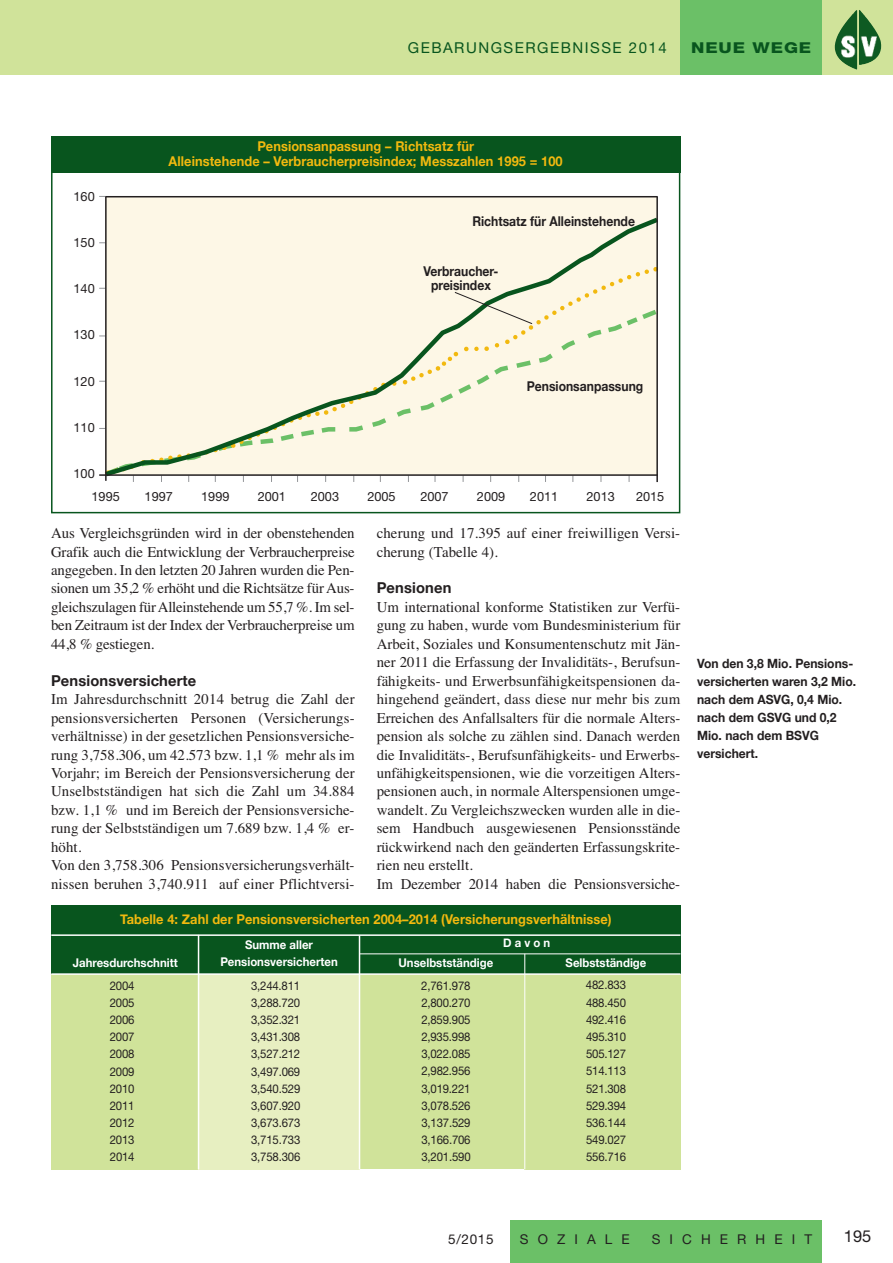
<style>
.page{position:relative;width:893px;height:1263px;background:#fff}
.page>*{position:absolute;margin:0;border:0;box-sizing:border-box;transform-origin:0 0}
.t1{font:16.5px "Helvetica Neue";color:#231f20}
.t2{font:15px/18.5px "Times";letter-spacing:.005em;color:#231f20}
.t3{font:700 15px "Helvetica Neue";letter-spacing:.01em;color:#231f20}
.t4{font:15px "Helvetica Neue";letter-spacing:.1em;color:#08551e}
.t5{font:800 15px "Helvetica Neue";letter-spacing:.05em;color:#08551e;scale:1.2 1}
.t6{font:700 13.5px/15px "Helvetica Neue";letter-spacing:.005em;color:#f2b90f;text-align:center;scale:.95 1}
.t7{font:700 13.5px/14.2px "Helvetica Neue";color:#231f20;text-align:center;scale:.9 1}
.t8{font:13.5px "Helvetica Neue";letter-spacing:.675em;color:#231f20}
.t9{font:700 12.75px/18px "Helvetica Neue";color:#231f20;scale:.95 1}
.t10{font:12.75px/22.6px "Helvetica Neue";color:#231f20}
.t11{font:12px "Helvetica Neue";letter-spacing:-.015em;color:#231f20;scale:.95 1}
.t12{font:700 12px/16.5px "Helvetica Neue";color:#fff;text-align:center;scale:.95 1}
</style>
<div class="page">
<div style="left:0;top:0;width:893px;height:74px;background:#d0e39a"></div>
<div style="left:680px;top:0;width:142px;height:74px;background:#6bc067"></div>
<div style="left:510px;top:1220px;width:312px;height:43px;background:#6bc067"></div>
<div style="left:105px;top:197px;width:552px;height:277px;background:#fdf7e6"></div>
<div style="left:51px;top:136px;width:629px;height:37px;background:#08551e"></div>
<div style="left:524px;top:923px;width:156px;height:246px;background:#d0e39a"></div>
<div style="left:359px;top:929px;width:166px;height:240px;background:#d0e39a"></div>
<div style="left:51px;top:924px;width:148px;height:245px;background:#d0e39a"></div>
<div style="left:199px;top:946px;width:161px;height:223px;background:#e7efc1"></div>
<div style="left:51px;top:905px;width:629px;height:69px;background:#08551e"></div>
<hr style="left:51px;top:973px;width:629px;height:2px;background:#fff">
<hr style="left:51px;top:934px;width:629px;height:2px;background:#fff">
<hr style="left:198px;top:935px;width:1px;height:234px;background:#fff">
<hr style="left:524px;top:954px;width:1px;height:215px;background:#fff">
<hr style="left:359px;top:953px;width:321px;height:1px;background:#fff">
<hr style="left:359px;top:935px;width:1px;height:234px;background:#fff">
<img style="left:859px;top:10px;width:22px;height:55px">
<img style="left:835px;top:10px;width:22px;height:60px">
<img style="left:839px;top:35px;width:17px;height:22px">
<img style="left:861px;top:36px;width:15px;height:21px">
<svg style="left:99px;top:265px;width:557px;height:217px"></svg>
<hr style="left:656px;top:197px;width:2px;height:285px;background:#231f20">
<hr style="left:105px;top:196px;width:553px;height:1px;background:#231f20">
<hr style="left:105px;top:197px;width:2px;height:284px;background:#231f20">
<hr style="left:99px;top:474px;width:559px;height:2px;background:#231f20">
<p class="t4" style="left:408px;top:43px;width:260px">GEBARUNGSERGEBNISSE 2014</p>
<p class="t5" style="left:691px;top:43px;width:102px">NEUE WEGE</p>
<p class="t10" style="left:74px;top:186px;width:23px">160</p>
<p class="t10" style="left:74px;top:232px;width:23px">150</p>
<p class="t10" style="left:74px;top:278px;width:23px">140</p>
<p class="t10" style="left:74px;top:325px;width:23px">130</p>
<p class="t10" style="left:74px;top:371px;width:23px">120</p>
<p class="t10" style="left:74px;top:417px;width:23px">110</p>
<p class="t10" style="left:92px;top:463px;width:30px;text-indent:-18px">100<br>1995</p>
<p class="t6" style="left:169px;top:138px;width:416px">Pensionsanpassung – Richtsatz für<br>Alleinstehende – Verbraucherpreisindex; Messzahlen 1995 = 100</p>
<p class="t7" style="left:472px;top:214px;width:182px">Richtsatz für Alleinstehende</p>
<p class="t7" style="left:423px;top:264px;width:85px">Verbraucher&shy;preisindex</p>
<p class="t7" style="left:527px;top:378px;width:131px">Pensionsanpassung</p>
<p class="t10" style="left:145px;top:486px;width:30px">1997</p>
<p class="t10" style="left:201px;top:486px;width:30px">1999</p>
<p class="t10" style="left:258px;top:486px;width:30px">2001</p>
<p class="t10" style="left:311px;top:486px;width:30px">2003</p>
<p class="t10" style="left:367px;top:486px;width:30px">2005</p>
<p class="t10" style="left:420px;top:486px;width:30px">2007</p>
<p class="t10" style="left:477px;top:486px;width:30px">2009</p>
<p class="t10" style="left:530px;top:486px;width:30px">2011</p>
<p class="t10" style="left:586px;top:486px;width:30px">2013</p>
<p class="t10" style="left:636px;top:486px;width:30px">2015</p>
<p class="t2" style="left:51px;top:524px;width:305px;text-align:justify">Aus Vergleichsgründen wird in der obenstehenden Grafik auch die Entwicklung der Verbraucherpreise angegeben. In den letzten 20 Jahren wurden die Pen&shy;sionen um 35,2 % erhöht und die Richtsätze für Aus&shy;gleichszulagen fürAlleinstehende um 55,7 %. Im sel&shy;ben Zeitraum ist der Index der Verbraucherpreise um 44,8 % gestiegen.</p>
<p class="t3" style="left:51px;top:671px;width:147px">Pensionsversicherte</p>
<p class="t2" style="left:51px;top:690px;width:305px">Im Jahresdurchschnitt 2014 betrug die Zahl der pensionsversicherten Personen (Versicherungs&shy;verhältnisse) in der gesetzlichen Pensionsversiche&shy;rung 3,758.306, um 42.573 bzw. 1,1 % mehr als im Vorjahr; im Bereich der Pensionsversicherung der Unselbstständigen hat sich die Zahl um 34.884 bzw. 1,1 % und im Bereich der Pensionsversiche&shy;rung der Selbstständigen um 7.689 bzw. 1,4 % er&shy;höht.<br>Von den 3,758.306 Pensionsversicherungsverhält&shy;nissen beruhen 3,740.911 auf einer Pflichtversi-</p>
<p class="t2" style="left:377px;top:524px;width:305px">cherung und 17.395 auf einer freiwilligen Versi&shy;cherung (Tabelle 4).</p>
<p class="t3" style="left:377px;top:579px;width:76px">Pensionen</p>
<p class="t2" style="left:377px;top:597px;width:305px">Um international konforme Statistiken zur Verfü&shy;gung zu haben, wurde vom Bundesministerium für Arbeit, Soziales und Konsumentenschutz mit Jän&shy;ner 2011 die Erfassung der Invaliditäts-, Berufsun&shy;fähigkeits- und Erwerbsunfähigkeitspensionen da&shy;hingehend geändert, dass diese nur mehr bis zum Erreichen des Anfallsalters für die normale Alters&shy;pension als solche zu zählen sind. Danach werden die Invaliditäts-, Berufsunfähigkeits- und Erwerbs&shy;unfähigkeitspensionen, wie die vorzeitigen Alters&shy;pensionen auch, in normale Alterspensionen umge&shy;wandelt. Zu Vergleichszwecken wurden alle in die&shy;sem Handbuch ausgewiesenen Pensionsstände rückwirkend nach den geänderten Erfassungskrite&shy;rien neu erstellt.<br>Im Dezember 2014 haben die Pensionsversiche-</p>
<p class="t6" style="left:120px;top:911px;width:519px">Tabelle 4: Zahl der Pensionsversicherten 2004–2014 (Versicherungsverhältnisse)</p>
<p class="t12" style="left:503px;top:934px;width:51px">Davon</p>
<p class="t12" style="left:220px;top:936px;width:125px">Summe aller<br>Pensionsversicherten</p>
<p class="t12" style="left:73px;top:954px;width:112px">Jahresdurchschnitt</p>
<p class="t12" style="left:399px;top:954px;width:101px">Unselbstständige</p>
<p class="t12" style="left:566px;top:954px;width:87px">Selbstständige</p>
<p class="t11" style="left:110px;top:981px;width:28px">2004</p>
<p class="t11" style="left:251px;top:981px;width:53px">3,244.811</p>
<p class="t11" style="left:421px;top:981px;width:53px">2,761.978</p>
<p class="t11" style="left:586px;top:981px;width:44px">482.833</p>
<p class="t11" style="left:110px;top:998px;width:28px">2005</p>
<p class="t11" style="left:251px;top:998px;width:53px">3,288.720</p>
<p class="t11" style="left:421px;top:998px;width:53px">2,800.270</p>
<p class="t11" style="left:586px;top:998px;width:44px">488.450</p>
<p class="t11" style="left:110px;top:1015px;width:28px">2006</p>
<p class="t11" style="left:251px;top:1015px;width:53px">3,352.321</p>
<p class="t11" style="left:421px;top:1015px;width:53px">2,859.905</p>
<p class="t11" style="left:586px;top:1015px;width:44px">492.416</p>
<p class="t11" style="left:110px;top:1033px;width:28px">2007</p>
<p class="t11" style="left:251px;top:1032px;width:53px">3,431.308</p>
<p class="t11" style="left:421px;top:1032px;width:53px">2,935.998</p>
<p class="t11" style="left:586px;top:1032px;width:44px">495.310</p>
<p class="t11" style="left:110px;top:1050px;width:28px">2008</p>
<p class="t11" style="left:251px;top:1050px;width:53px">3,527.212</p>
<p class="t11" style="left:421px;top:1050px;width:53px">3,022.085</p>
<p class="t11" style="left:586px;top:1049px;width:44px">505.127</p>
<p class="t11" style="left:110px;top:1067px;width:28px">2009</p>
<p class="t11" style="left:251px;top:1067px;width:53px">3,497.069</p>
<p class="t11" style="left:421px;top:1067px;width:53px">2,982.956</p>
<p class="t11" style="left:586px;top:1067px;width:44px">514.113</p>
<p class="t11" style="left:110px;top:1084px;width:28px">2010</p>
<p class="t11" style="left:251px;top:1084px;width:53px">3,540.529</p>
<p class="t11" style="left:421px;top:1084px;width:53px">3,019.221</p>
<p class="t11" style="left:586px;top:1084px;width:44px">521.308</p>
<p class="t11" style="left:110px;top:1101px;width:28px">2011</p>
<p class="t11" style="left:251px;top:1101px;width:53px">3,607.920</p>
<p class="t11" style="left:421px;top:1101px;width:53px">3,078.526</p>
<p class="t11" style="left:586px;top:1101px;width:44px">529.394</p>
<p class="t11" style="left:110px;top:1118px;width:28px">2012</p>
<p class="t11" style="left:251px;top:1118px;width:53px">3,673.673</p>
<p class="t11" style="left:421px;top:1118px;width:53px">3,137.529</p>
<p class="t11" style="left:586px;top:1118px;width:44px">536.144</p>
<p class="t11" style="left:110px;top:1136px;width:28px">2013</p>
<p class="t11" style="left:251px;top:1136px;width:53px">3,715.733</p>
<p class="t11" style="left:421px;top:1135px;width:53px">3,166.706</p>
<p class="t11" style="left:586px;top:1135px;width:44px">549.027</p>
<p class="t11" style="left:110px;top:1153px;width:28px">2014</p>
<p class="t11" style="left:251px;top:1153px;width:53px">3,758.306</p>
<p class="t11" style="left:421px;top:1153px;width:53px">3,201.590</p>
<p class="t11" style="left:586px;top:1153px;width:44px">556.716</p>
<p class="t9" style="left:697px;top:654px;width:169px">Von den 3,8 Mio. Pensions&shy;versicherten waren 3,2 Mio. nach dem ASVG, 0,4 Mio. nach dem GSVG und 0,2<br>Mio. nach dem BSVG versichert.</p>
<p class="t8" style="left:448px;top:1234px;width:47px">5/2015</p>
<p class="t8" style="left:520px;top:1234px;width:111px">SOZIALE</p>
<p class="t8" style="left:652px;top:1234px;width:162px">SICHERHEIT</p>
<p class="t1" style="left:844px;top:1230px;width:29px">195</p>
</div>
